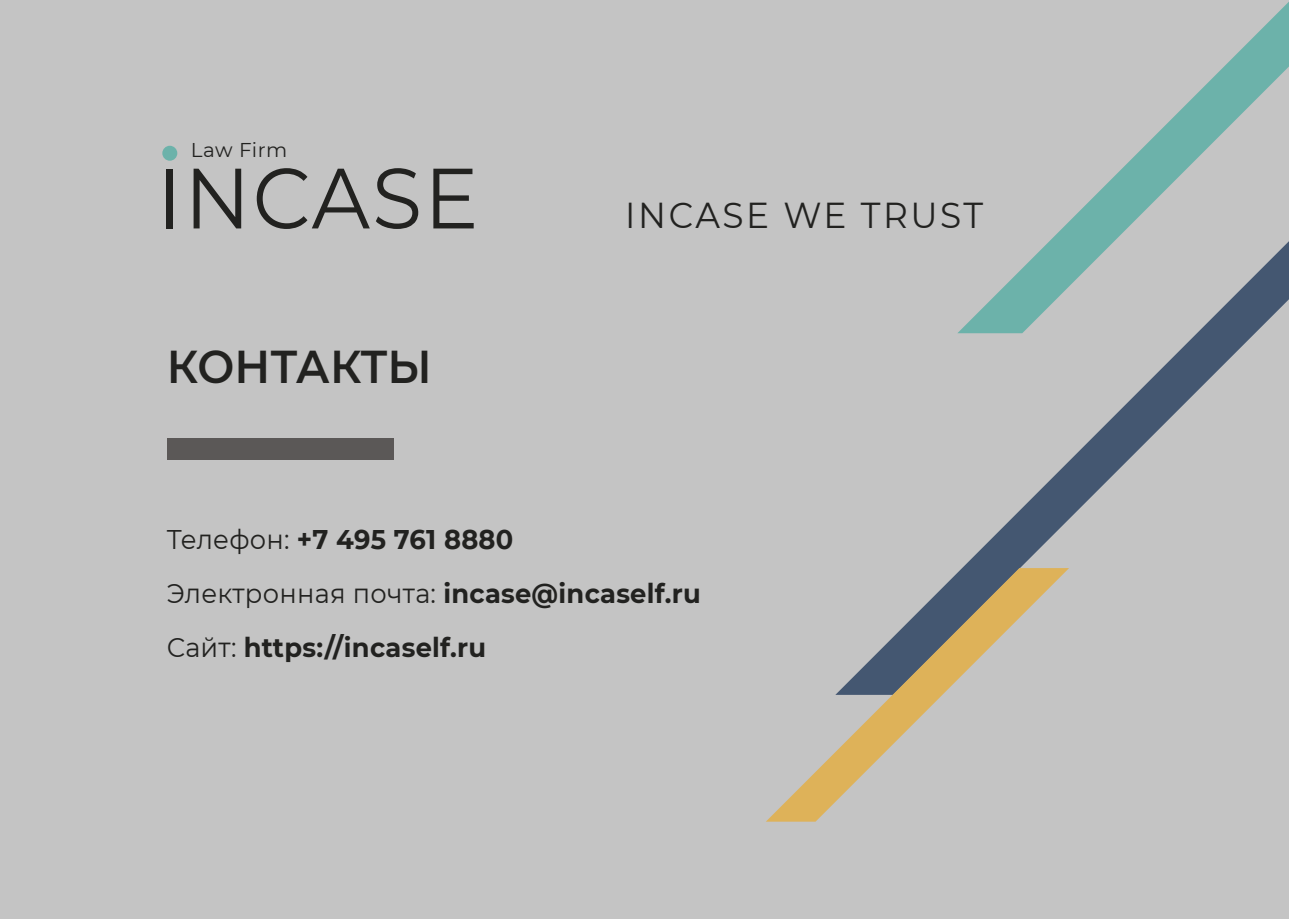
<style>
.page{position:relative;width:1289px;height:919px;background:#fff}
.page>*{position:absolute;margin:0;border:0;box-sizing:border-box;transform-origin:0 0}
.t1{font:85.35px "Montserrat";letter-spacing:.025em;color:#222220;scale:.95 1}
.t2{font:600 45.9px "Montserrat";color:#222220;scale:.95 1}
.t3{font:36px "Montserrat";letter-spacing:.075em;color:#222220;scale:.95 1}
.t4{font:700 27px/54px "Montserrat";letter-spacing:.01em;color:#222220;scale:.95 1}
.t5{font:19.95px "Montserrat";letter-spacing:.015em;color:#222220}
.s1{font-weight:400}
</style>
<div class="page">
<div style="left:0;top:0;width:1288px;height:918px;background:#c4c4c4"></div>
<div style="left:162px;top:146px;width:15px;height:15px;background:#6cb2aa;border-radius:50%"></div>
<div style="left:167px;top:438px;width:226px;height:21px;background:#5b5857"></div>
<svg style="left:1050px;top:3px;width:238px;height:238px"></svg>
<svg style="left:957px;top:241px;width:331px;height:327px"></svg>
<svg style="left:766px;top:568px;width:303px;height:253px"></svg>
<p class="t5" style="left:191px;top:136px;width:98px">Law Firm</p>
<h1 class="t1" style="left:158px;top:139px;width:339px">INCASE</h1>
<h2 class="t2" style="left:167px;top:334px;width:280px">КОНТАКТЫ</h2>
<h3 class="t3" style="left:625px;top:191px;width:378px">INCASE WE TRUST</h3>
<p class="t4" style="left:167px;top:511px;width:563px"><span class="s1">Телефон:</span> +7 495 761 8880<br><span class="s1">Электронная почта:</span> incase@incaself.ru<br><span class="s1">Сайт:</span> https://incaself.ru</p>
</div>
